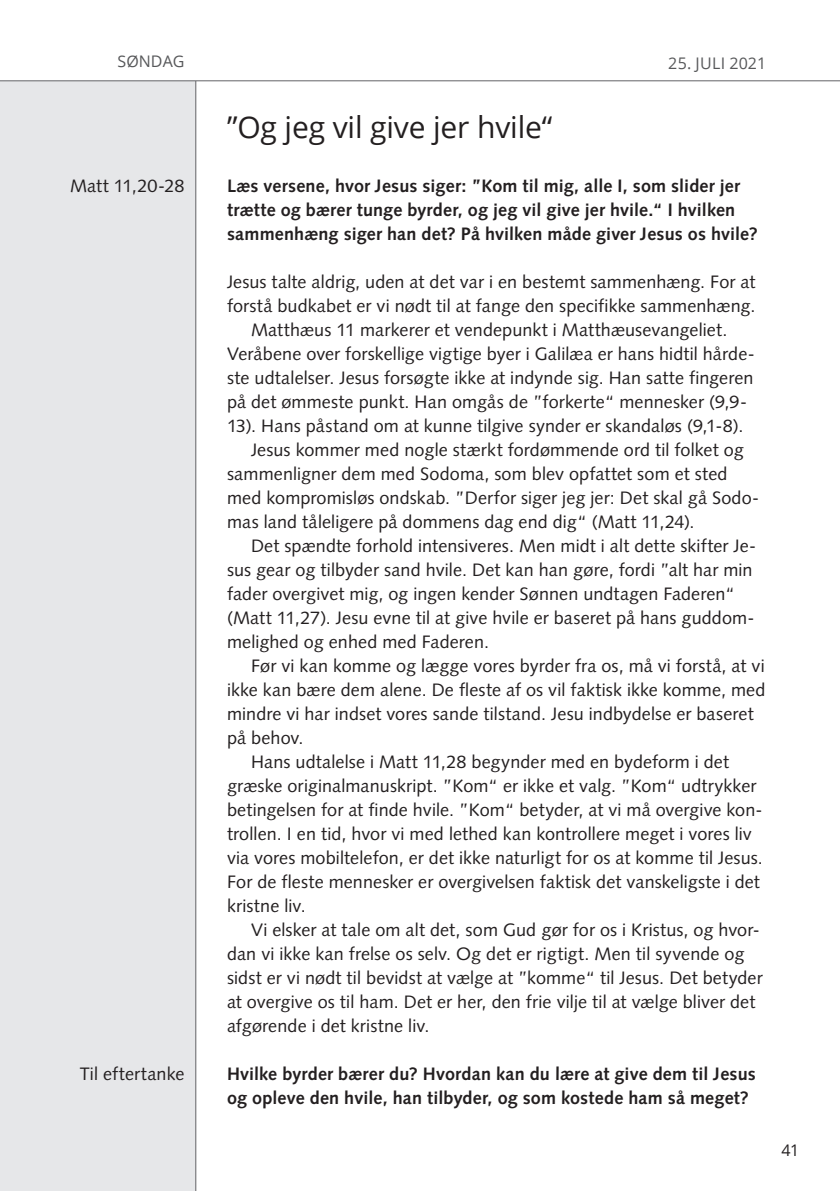
<style>
.page{position:relative;width:840px;height:1191px;background:#fff}
.page>*{position:absolute;margin:0;border:0;box-sizing:border-box;transform-origin:0 0}
.Overskrift_ugedage{font:30px "Open Sans";letter-spacing:-.005em;color:#231f20}
.Brød_m__indryk{font:18px/24px "Syntax LT Std";letter-spacing:.005em;color:#231f20}
.Brød{font:700 18px/24px "Syntax LT Std";letter-spacing:.005em;color:#231f20}
.Brød-2{font:18px/24px "Syntax LT Std";letter-spacing:.005em;color:#231f20}
.Margin{font:18px "Syntax LT Std";letter-spacing:.005em;color:#231f20}
.dato{font:16px "Open Sans";letter-spacing:.015em;color:#57585a}
.Ugedag{font:16px "Open Sans";color:#57585a}
.t1{font:16px "Open Sans";color:#231f20}
</style>
<div class="page">
<div style="left:0;top:0;width:196px;height:1191px;background:#e6e7e9"></div>
<hr style="left:195px;top:0;width:1px;height:1191px;background:#636366">
<div style="left:0;top:0;width:839px;height:81px;background:#fff"></div>
<hr style="left:0;top:80px;width:839px;height:1px;background:#636366">
<p class="Ugedag" style="left:118px;top:50px;width:68px">SØNDAG</p>
<p class="Margin" style="left:70px;top:175px;width:116px">Matt 11,20-28</p>
<p class="Margin" style="left:80px;top:1063px;width:106px">Til eftertanke</p>
<p class="dato" style="left:667px;top:52px;width:99px">25. JULI 2021</p>
<p class="Overskrift_ugedage" style="left:227px;top:106px;width:326px">”Og jeg vil give jer hvile“</p>
<p class="Brød" style="left:227px;top:174px;width:532px">Læs versene, hvor Jesus siger: ”Kom til mig, alle I, som slider jer trætte og bærer tunge byrder, og jeg vil give jer hvile.“ I hvilken sammenhæng siger han det? På hvilken måde giver Jesus os hvile?</p>
<p class="Brød-2" style="left:227px;top:270px;width:529px">Jesus talte aldrig, uden at det var i en bestemt sammenhæng. For at forstå budkabet er vi nødt til at fange den specifikke sammenhæng.</p>
<p class="Brød_m__indryk" style="left:227px;top:318px;width:529px;text-indent:24px">Matthæus 11 markerer et vendepunkt i Matthæusevangeliet.<br>Veråbene over forskellige vigtige byer i Galilæa er hans hidtil hårde&shy;ste udtalelser. Jesus forsøgte ikke at indynde sig. Han satte fingeren på det ømmeste punkt. Han omgås de ”forkerte“ mennesker (9,9- 13). Hans påstand om at kunne tilgive synder er skandaløs (9,1-8).</p>
<p class="Brød_m__indryk" style="left:227px;top:438px;width:533px;text-indent:24px">Jesus kommer med nogle stærkt fordømmende ord til folket og sammenligner dem med Sodoma, som blev opfattet som et sted med kompromisløs ondskab. ”Derfor siger jeg jer: Det skal gå Sodo&shy;mas land tåleligere på dommens dag end dig“ (Matt 11,24).</p>
<p class="Brød_m__indryk" style="left:227px;top:534px;width:530px;text-indent:24px">Det spændte forhold intensiveres. Men midt i alt dette skifter Je&shy;sus gear og tilbyder sand hvile. Det kan han gøre, fordi ”alt har min fader overgivet mig, og ingen kender Sønnen undtagen Faderen“ (Matt 11,27). Jesu evne til at give hvile er baseret på hans guddom&shy;melighed og enhed med Faderen.</p>
<p class="Brød_m__indryk" style="left:227px;top:654px;width:539px;text-indent:24px">Før vi kan komme og lægge vores byrder fra os, må vi forstå, at vi ikke kan bære dem alene. De fleste af os vil faktisk ikke komme, med mindre vi har indset vores sande tilstand. Jesu indbydelse er baseret på behov.</p>
<p class="Brød_m__indryk" style="left:227px;top:750px;width:537px;text-indent:24px">Hans udtalelse i Matt 11,28 begynder med en bydeform i det græske originalmanuskript. ”Kom“ er ikke et valg. ”Kom“ udtrykker betingelsen for at finde hvile. ”Kom“ betyder, at vi må overgive kon&shy;trollen. I en tid, hvor vi med lethed kan kontrollere meget i vores liv via vores mobiltelefon, er det ikke naturligt for os at komme til Jesus.<br>For de fleste mennesker er overgivelsen faktisk det vanskeligste i det kristne liv.</p>
<p class="Brød_m__indryk" style="left:227px;top:918px;width:537px;text-indent:24px">Vi elsker at tale om alt det, som Gud gør for os i Kristus, og hvor&shy;dan vi ikke kan frelse os selv. Og det er rigtigt. Men til syvende og sidst er vi nødt til bevidst at vælge at ”komme“ til Jesus. Det betyder at overgive os til ham. Det er her, den frie vilje til at vælge bliver det afgørende i det kristne liv.</p>
<p class="Brød" style="left:227px;top:1062px;width:530px">Hvilke byrder bærer du? Hvordan kan du lære at give dem til Jesus og opleve den hvile, han tilbyder, og som kostede ham så meget?</p>
<p class="t1" style="left:781px;top:1138px;width:19px">41</p>
</div>
